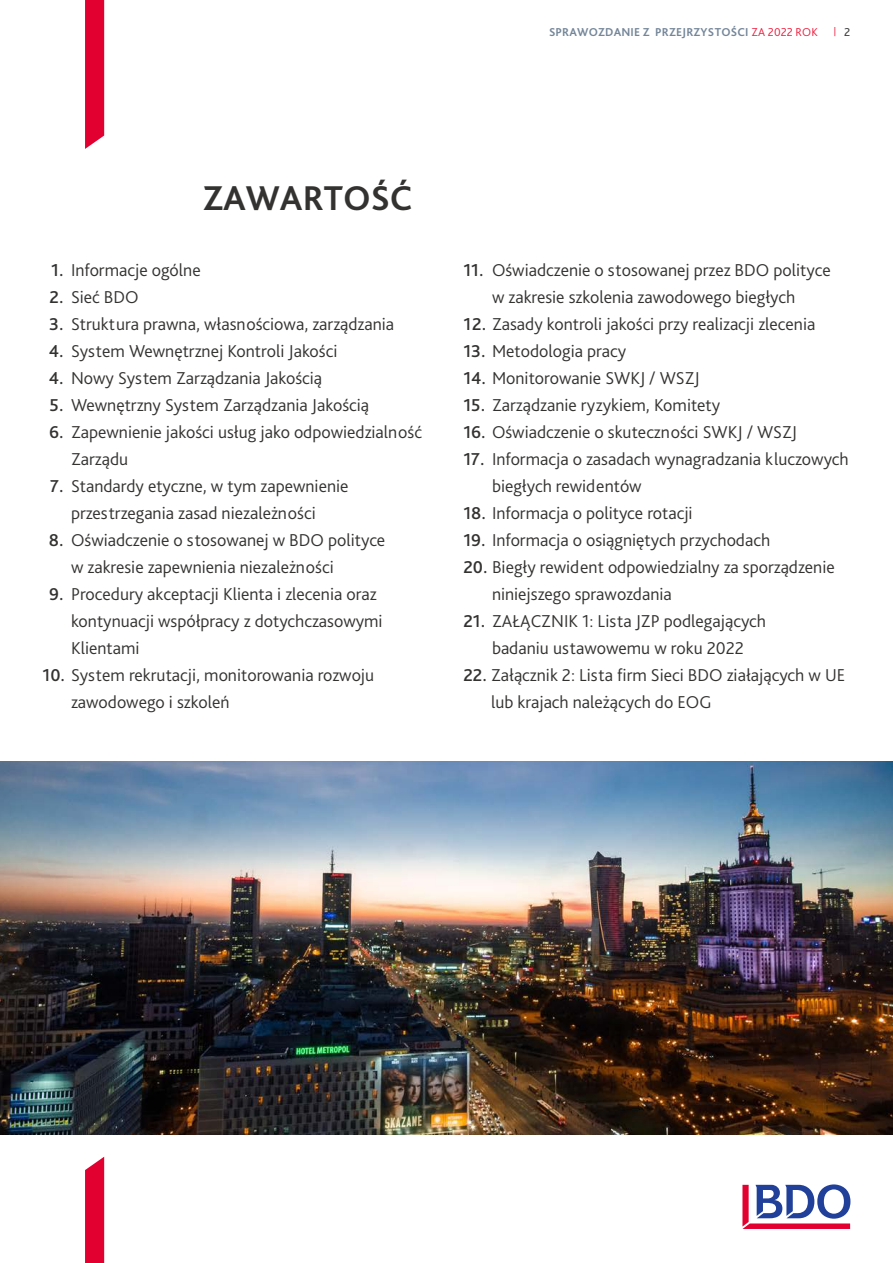
<style>
.page{position:relative;width:893px;height:1263px;background:#fff}
.page>*{position:absolute;margin:0;border:0;box-sizing:border-box;transform-origin:0 0}
.t1{font:700 36px "Bliss Pro";color:#333231}
.t2{font:300 18px/27px "Bliss Pro";color:#333231}
.t3{font:700 12px "Bliss Pro";letter-spacing:.015em;color:#748699}
.t4{font:9px "Bliss Pro";color:#ed1a3a}
.s1{font-weight:300;color:#ed1a3a}
.s2{font-size:12px;color:#414140}
.s3{font-weight:500}
</style>
<div class="page">
<svg style="left:85px;top:0;width:19px;height:149px;background:#e30c3a"></svg>
<svg style="left:85px;top:1157px;width:19px;height:106px;background:#e3103d"></svg>
<svg style="left:742px;top:1184px;width:108px;height:45px"></svg>
<img style="left:0;top:761px;width:893px;height:373px">
<p class="t3" style="left:549px;top:24px;width:270px">SPRAWOZDANIE Z PRZEJRZYSTOŚCI <span class="s1">ZA 2022 ROK</span></p>
<p class="t4" style="left:834px;top:26px;width:18px">| <span class="s2">2</span></p>
<p class="t1" style="left:203px;top:176px;width:211px">ZAWARTOŚĆ</p>
<p class="t2" style="left:51px;top:256px;width:151px"><span class="s3">1.</span> Informacje ogólne</p>
<p class="t2" style="left:50px;top:283px;width:91px"><span class="s3">2.</span> Sieć BDO</p>
<p class="t2" style="left:49px;top:310px;width:347px"><span class="s3">3.</span> Struktura prawna, własnościowa, zarządzania</p>
<p class="t2" style="left:49px;top:337px;width:290px"><span class="s3">4.</span> System Wewnętrznej Kontroli Jakości</p>
<p class="t2" style="left:49px;top:364px;width:275px"><span class="s3">4.</span> Nowy System Zarządzania Jakością</p>
<p class="t2" style="left:50px;top:391px;width:321px"><span class="s3">5.</span> Wewnętrzny System Zarządzania Jakością</p>
<p class="t2" style="left:71px;top:418px;width:352px;text-indent:-22px"><span class="s3">6.</span> Zapewnienie jakości usług jako odpowiedzialność<br>Zarządu</p>
<p class="t2" style="left:71px;top:472px;width:279px;text-indent:-21px"><span class="s3">7.</span> Standardy etyczne, w tym zapewnienie przestrzegania zasad niezależności</p>
<p class="t2" style="left:71px;top:526px;width:316px;text-indent:-22px"><span class="s3">8.</span> Oświadczenie o stosowanej w BDO polityce w zakresie zapewnienia niezależności</p>
<p class="t2" style="left:71px;top:580px;width:313px;text-indent:-22px"><span class="s3">9.</span> Procedury akceptacji Klienta i zlecenia oraz kontynuacji współpracy z dotychczasowymi<br>Klientami</p>
<p class="t2" style="left:71px;top:661px;width:305px;text-indent:-28px"><span class="s3">10.</span> System rekrutacji, monitorowania rozwoju zawodowego i szkoleń</p>
<p class="t2" style="left:463px;top:256px;width:369px;text-align:center"><span class="s3">11.</span> Oświadczenie o stosowanej przez BDO polityce w zakresie szkolenia zawodowego biegłych</p>
<p class="t2" style="left:463px;top:310px;width:353px"><span class="s3">12.</span> Zasady kontroli jakości przy realizacji zlecenia</p>
<p class="t2" style="left:463px;top:337px;width:164px"><span class="s3">13.</span> Metodologia pracy</p>
<p class="t2" style="left:463px;top:364px;width:238px"><span class="s3">14.</span> Monitorowanie SWKJ / WSZJ</p>
<p class="t2" style="left:463px;top:391px;width:258px"><span class="s3">15.</span> Zarządzanie ryzykiem, Komitety</p>
<p class="t2" style="left:463px;top:418px;width:335px"><span class="s3">16.</span> Oświadczenie o skuteczności SWKJ / WSZJ</p>
<p class="t2" style="left:492px;top:445px;width:358px;text-indent:-28px"><span class="s3">17.</span> Informacja o zasadach wynagradzania kluczowych biegłych rewidentów</p>
<p class="t2" style="left:463px;top:499px;width:231px"><span class="s3">18.</span> Informacja o polityce rotacji</p>
<p class="t2" style="left:463px;top:526px;width:308px"><span class="s3">19.</span> Informacja o osiągniętych przychodach</p>
<p class="t2" style="left:492px;top:553px;width:344px;text-indent:-28px"><span class="s3">20.</span> Biegły rewident odpowiedzialny za sporządzenie niniejszego sprawozdania</p>
<p class="t2" style="left:463px;top:607px;width:304px;text-align:center"><span class="s3">21.</span> ZAŁĄCZNIK 1: Lista JZP podlegających badaniu ustawowemu w roku 2022</p>
<p class="t2" style="left:491px;top:661px;width:356px;text-indent:-28px"><span class="s3">22.</span> Załącznik 2: Lista firm Sieci BDO ziałających w UE lub krajach należących do EOG</p>
</div>
